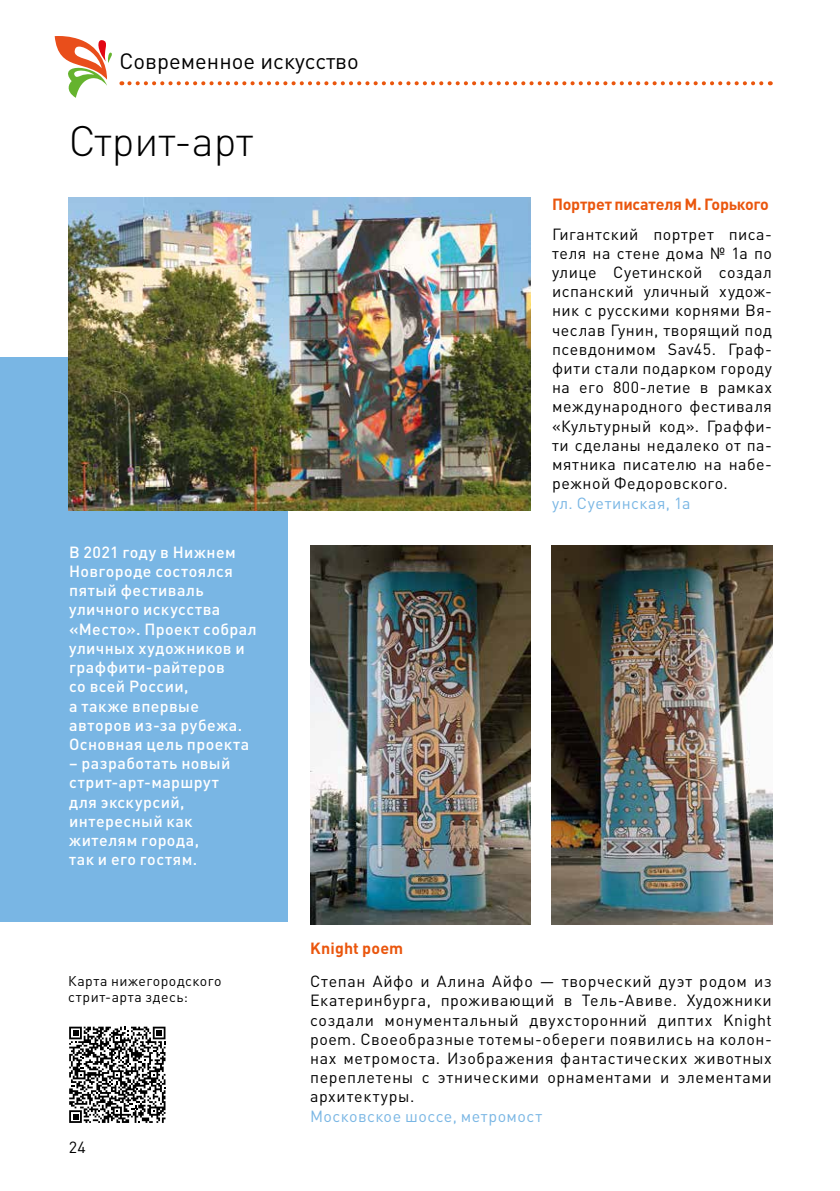
<style>
.page{position:relative;width:840px;height:1191px;background:#fff}
.page>*{position:absolute;margin:0;border:0;box-sizing:border-box;transform-origin:0 0}
.t1{font:300 42px "DIN Pro";color:#000}
.t2{font:22px "DIN Pro";color:#000}
.t3{font:16px/19.2px "DIN Pro";letter-spacing:.035em;color:#000;text-align:justify}
.t4{font:500 16px/19.2px "DIN Pro";letter-spacing:.025em;color:#fff}
.t5{font:16px "DIN Pro";letter-spacing:.03em;color:#79b6e4}
.t6{font:700 16px "DIN Pro";letter-spacing:-.005em;color:#ea560d}
.t7{font:14px/16.8px "DIN Pro";letter-spacing:.04em;color:#000}
</style>
<div class="page">
<svg style="left:129px;top:81px;width:641px;height:4px"></svg>
<svg style="left:55px;top:36px;width:57px;height:62px"></svg>
<img style="left:310px;top:545px;width:220px;height:379px">
<img style="left:551px;top:545px;width:220px;height:379px">
<div style="left:0;top:357px;width:287px;height:564px;background:#79b6e4"></div>
<img style="left:68px;top:197px;width:462px;height:314px">
<svg style="left:69px;top:1026px;width:96px;height:97px"></svg>
<h2 class="t2" style="left:119px;top:46px;width:241px">Современное искусство</h2>
<h1 class="t1" style="left:69px;top:112px;width:186px">Стрит-арт</h1>
<p class="t4" style="left:69px;top:542px;width:189px">В 2021 году в Нижнем<br>Новгороде состоялся пятый фестиваль уличного искусства «Место». Проект собрал уличных художников и граффити-райтеров<br>со всей России,<br>а также впервые авторов из-за рубежа.<br>Основная цель проекта</p>
<p class="t4" style="left:69px;top:753px;width:163px">– разработать новый стрит-арт-маршрут для экскурсий, интересный как жителям города,<br>так и его гостям.</p>
<p class="t7" style="left:68px;top:971px;width:155px">Карта нижегородского стрит-арта здесь:</p>
<p class="t3" style="left:69px;top:1137px;width:19px">24</p>
<p class="t6" style="left:551px;top:193px;width:218px">Портрет писателя М. Горького</p>
<p class="t3" style="left:551px;top:223px;width:221px">Гигантский портрет писа&shy;теля на стене дома № 1а по улице Суетинской создал испанский уличный худож&shy;ник с русскими корнями Вя&shy;чеслав Гунин, творящий под псевдонимом Sav45. Граф&shy;фити стали подарком городу на его 800-летие в рамках международного фестиваля «Культурный код». Граффи&shy;ти сделаны недалеко от па&shy;мятника писателю на набе&shy;режной Федоровского.</p>
<p class="t5" style="left:551px;top:492px;width:140px">ул. Суетинская, 1а</p>
<p class="t6" style="left:310px;top:937px;width:94px">Knight poem</p>
<p class="t3" style="left:310px;top:971px;width:463px">Степан Айфо и Алина Айфо — творческий дуэт родом из Екатеринбурга, проживающий в Тель-Авиве. Художники создали монументальный двухсторонний диптих Knight poem. Своеобразные тотемы-обереги появились на колон&shy;нах метромоста. Изображения фантастических животных переплетены с этническими орнаментами и элементами архитектуры.</p>
<p class="t5" style="left:310px;top:1105px;width:233px">Московское шоссе, метромост</p>
</div>
